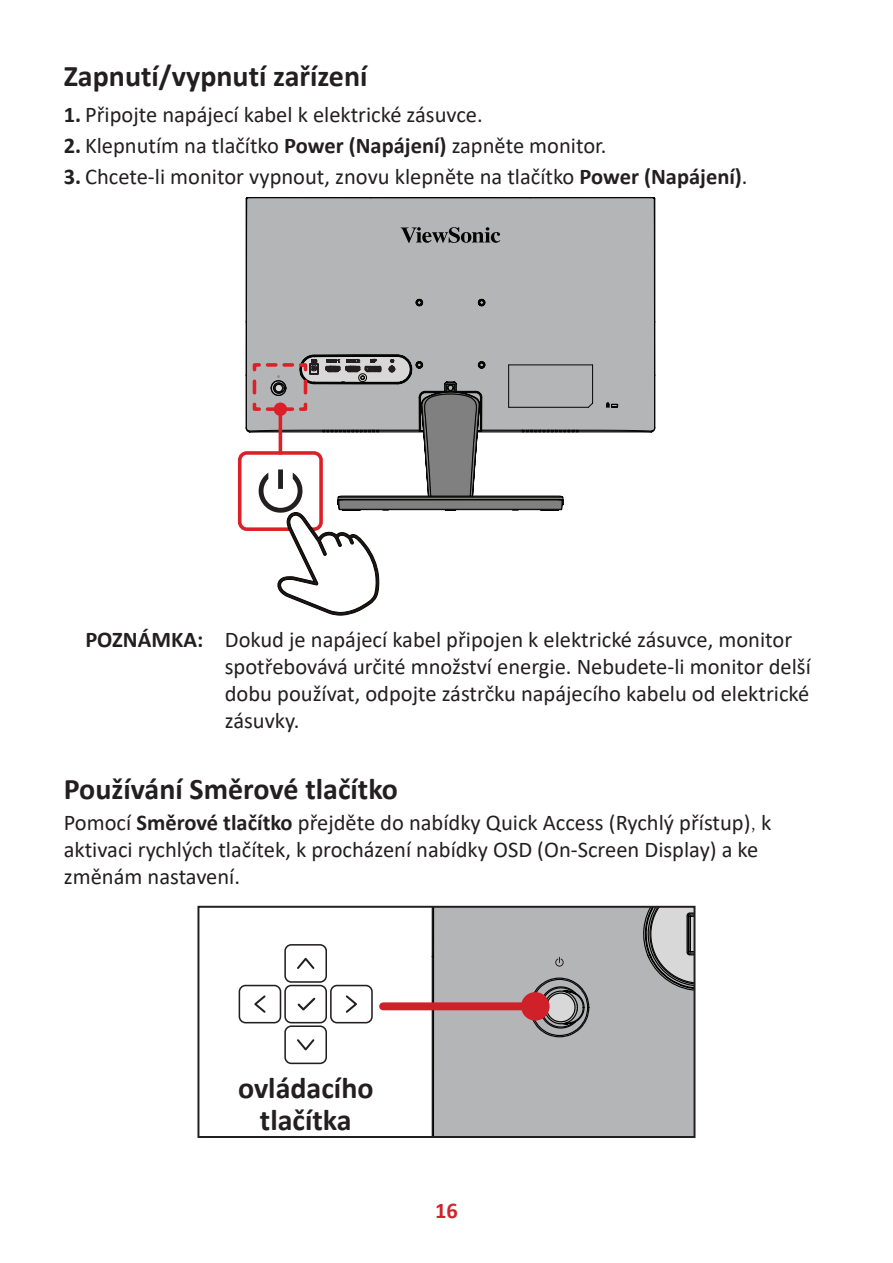
<style>
.page{position:relative;width:893px;height:1263px;background:#fff}
.page>*{position:absolute;margin:0;border:0;box-sizing:border-box;transform-origin:0 0}
.t1{font:700 30px/31.5px "Calibri";color:#231f20;text-align:center}
.t2{font:22.5px/27px "Calibri";color:#231f20}
.t3{font:700 22.5px "Calibri";color:#d1232a}
.s1{font-weight:700}
.s2{font-family:"Adobe Ming Std";font-weight:300}
</style>
<div class="page">
<div style="left:246px;top:197px;width:409px;height:236px;background:#b4b5b6"></div>
<svg style="left:401px;top:227px;width:99px;height:16px"></svg>
<div style="left:238px;top:451px;width:85px;height:80px;border:4px solid #dd1f28;border-radius:7px"></div>
<svg style="left:246px;top:355px;width:406px;height:260px"></svg>
<hr style="left:892px;top:1044px;width:1px;height:93px;background:#050504">
<svg style="left:432px;top:909px;width:12px;height:226px"></svg>
<div style="left:444px;top:909px;width:85px;height:226px;background:#b4b5b6"></div>
<svg style="left:529px;top:909px;width:163px;height:226px"></svg>
<div style="left:197px;top:906px;width:498px;height:232px;border:2px solid #231f20"></div>
<div style="left:383px;top:1002px;width:152px;height:8px;background:#d02029"></div>
<div style="left:521px;top:992px;width:29px;height:28px;background:#d02029;border-radius:50%"></div>
<div style="left:284px;top:1025px;width:43px;height:39px;border:2px solid #231f20;border-radius:6px"></div>
<svg style="left:297px;top:1039px;width:18px;height:12px"></svg>
<div style="left:284px;top:944px;width:43px;height:39px;border:2px solid #231f20;border-radius:6px"></div>
<svg style="left:297px;top:957px;width:18px;height:12px"></svg>
<div style="left:330px;top:985px;width:43px;height:38px;border:2px solid #231f20;border-radius:6px"></div>
<svg style="left:345px;top:995px;width:12px;height:18px"></svg>
<div style="left:239px;top:985px;width:42px;height:38px;border:2px solid #231f20;border-radius:6px"></div>
<svg style="left:254px;top:995px;width:12px;height:18px"></svg>
<div style="left:284px;top:985px;width:43px;height:38px;border:2px solid #231f20;border-radius:6px"></div>
<svg style="left:297px;top:997px;width:19px;height:14px"></svg>
<h1 class="t1" style="left:64px;top:60px;width:305px">Zapnutí/vypnutí zařízení</h1>
<p class="t2" style="left:64px;top:100px;width:420px"><span class="s1">1.</span> Připojte napájecí kabel k elektrické zásuvce.</p>
<p class="t2" style="left:64px;top:131px;width:544px"><span class="s1">2.</span> Klepnutím na tlačítko <span class="s1">Power (Napájení)</span> zapněte monitor.</p>
<p class="t2" style="left:64px;top:162px;width:685px"><span class="s1">3.</span> Chcete-li monitor vypnout, znovu klepněte na tlačítko <span class="s1">Power (Napájení)</span>.</p>
<p class="t2" style="left:225px;top:625px;width:587px;text-indent:-139px"><span class="s1">POZNÁMKA:</span> Dokud je napájecí kabel připojen k elektrické zásuvce, monitor spotřebovává určité množství energie. Nebudete-li monitor delší dobu používat, odpojte zástrčku napájecího kabelu od elektrické zásuvky.</p>
<h1 class="t1" style="left:64px;top:773px;width:336px">Používání Směrové tlačítko</h1>
<p class="t2" style="left:64px;top:809px;width:709px">Pomocí <span class="s1">Směrové tlačítko</span> přejděte do nabídky Quick Access (Rychlý přístup)<span class="s2">,</span> k aktivaci rychlých tlačítek, k procházení nabídky OSD (On-Screen Display) a ke změnám nastavení.</p>
<h1 class="t1" style="left:238px;top:1072px;width:137px">ovládacího tlačítka</h1>
<p class="t3" style="left:435px;top:1194px;width:24px">16</p>
</div>
